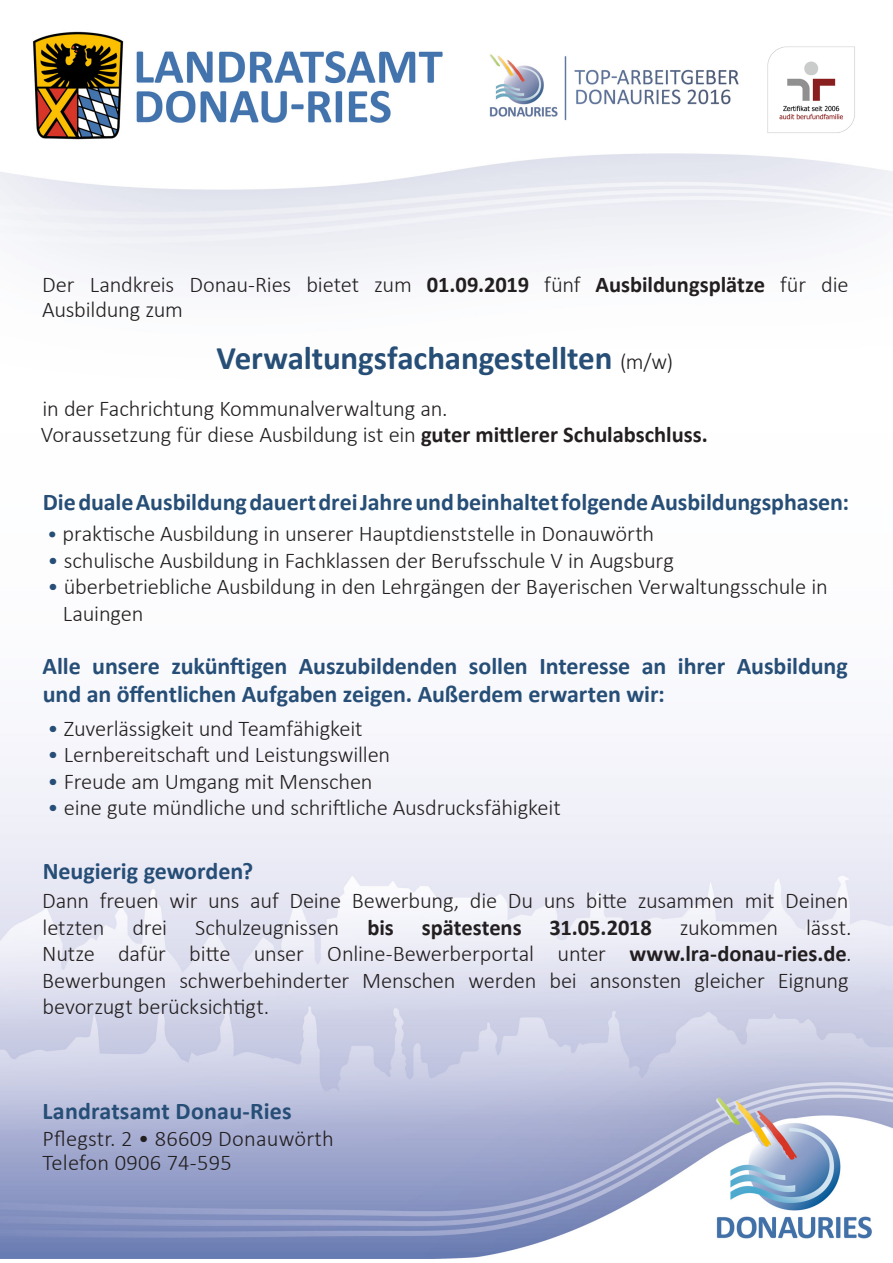
<style>
.page{position:relative;width:893px;height:1263px;background:#fff}
.page>*{position:absolute;margin:0;border:0;box-sizing:border-box;transform-origin:0 0}
.t1{font:700 33px "Calibri";letter-spacing:-.005em;color:#264e76}
.t2{font:700 24px "Calibri";letter-spacing:-.005em;color:#264e76}
.t3{font:300 22.5px "Calibri";letter-spacing:-.01em;color:#231f20}
.t4{font:300 22.5px "Calibri";letter-spacing:.01em;color:#231f20}
.s1{font-weight:700}
.s2{font-weight:300;font-size:22.5px;color:#231f20}
.s3{font-size:21px;color:#264e76}
.s4{color:#264e76}
</style>
<div class="page">
<img style="left:0;top:31px;width:893px;height:1228px">
<img style="left:767px;top:45px;width:88px;height:89px">
<img style="left:467px;top:44px;width:290px;height:91px">
<p class="t3" style="left:42px;top:271px;width:808px">Der Landkreis Donau-Ries bietet zum <span class="s1">01.09.2019</span> fünf <span class="s1">Ausbildungsplätze</span> für die</p>
<p class="t3" style="left:42px;top:296px;width:142px">Ausbildung zum</p>
<p class="t1" style="left:216px;top:337px;width:458px">Verwaltungsfachangestellten <span class="s2">(m/w)</span></p>
<p class="t3" style="left:43px;top:394px;width:407px">in der Fachrichtung Kommunalverwaltung an.</p>
<p class="t3" style="left:41px;top:421px;width:668px">Voraussetzung für diese Ausbildung ist ein <span class="s1">guter mittlerer Schulabschluss.</span></p>
<p class="t2" style="left:43px;top:487px;width:808px">Die duale Ausbildung dauert drei Jahre und beinhaltet folgende Ausbildungsphasen:</p>
<p class="t3" style="left:47px;top:520px;width:608px"><span class="s3">•</span> praktische Ausbildung in unserer Hauptdienststelle in Donauwörth</p>
<p class="t3" style="left:48px;top:546px;width:628px"><span class="s4">•</span> schulische Ausbildung in Fachklassen der Berufsschule V in Augsburg</p>
<p class="t3" style="left:48px;top:573px;width:782px"><span class="s4">•</span> überbetriebliche Ausbildung in den Lehrgängen der Bayerischen Verwaltungsschule in</p>
<p class="t3" style="left:63px;top:599px;width:82px">Lauingen</p>
<p class="t2" style="left:42px;top:650px;width:807px">Alle unsere zukünftigen Auszubildenden sollen Interesse an ihrer Ausbildung</p>
<p class="t2" style="left:43px;top:678px;width:624px">und an öffentlichen Aufgaben zeigen. Außerdem erwarten wir:</p>
<p class="t3" style="left:48px;top:714px;width:317px"><span class="s4">•</span> Zuverlässigkeit und Teamfähigkeit</p>
<p class="t3" style="left:48px;top:741px;width:344px"><span class="s4">•</span> Lernbereitschaft und Leistungswillen</p>
<p class="t3" style="left:48px;top:767px;width:326px"><span class="s4">•</span> Freude am Umgang mit Menschen</p>
<p class="t3" style="left:48px;top:794px;width:515px"><span class="s4">•</span> eine gute mündliche und schriftliche Ausdrucksfähigkeit</p>
<p class="t2" style="left:43px;top:855px;width:212px">Neugierig geworden?</p>
<p class="t3" style="left:42px;top:887px;width:808px">Dann freuen wir uns auf Deine Bewerbung, die Du uns bitte zusammen mit Deinen</p>
<p class="t3" style="left:43px;top:913px;width:810px">letzten drei Schulzeugnissen <span class="s1">bis spätestens 31.05.2018</span> zukommen lässt.</p>
<p class="t3" style="left:42px;top:940px;width:811px">Nutze dafür bitte unser Online-Bewerberportal unter <span class="s1">www.lra-donau-ries.de</span>.</p>
<p class="t3" style="left:42px;top:966px;width:808px">Bewerbungen schwerbehinderter Menschen werden bei ansonsten gleicher Eignung</p>
<p class="t3" style="left:43px;top:993px;width:228px">bevorzugt berücksichtigt.</p>
<p class="t2" style="left:43px;top:1096px;width:251px">Landratsamt Donau-Ries</p>
<p class="t4" style="left:43px;top:1125px;width:293px">Pflegstr. 2 • 86609 Donauwörth</p>
<p class="t4" style="left:43px;top:1149px;width:191px">Telefon 0906 74-595</p>
</div>
